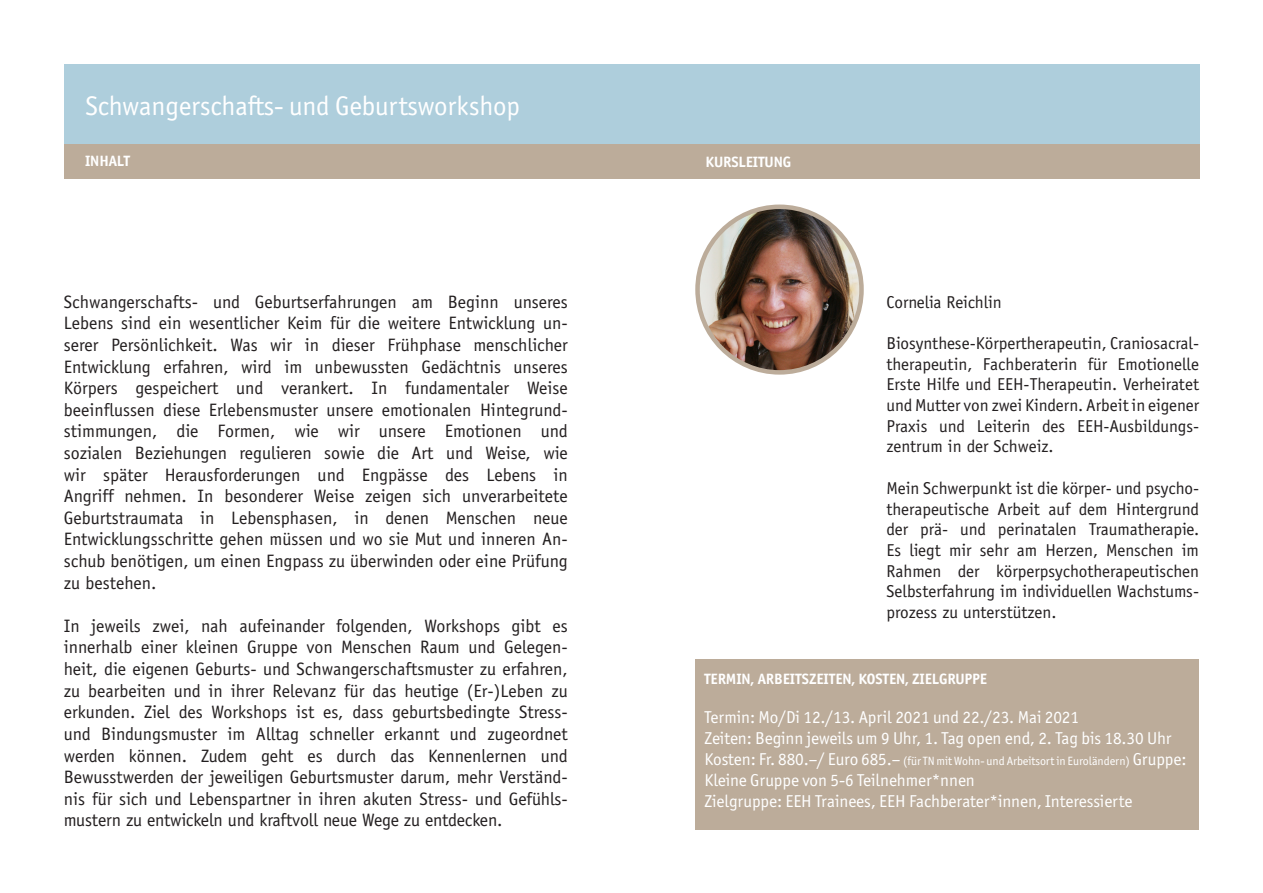
<style>
.page{position:relative;width:1263px;height:893px;background:#fff}
.page>*{position:absolute;margin:0;border:0;box-sizing:border-box;transform-origin:0 0}
.t1{font:27px "Officina Sans ITC Pro";letter-spacing:-.005em;color:#fff}
.t2{font:18px/21.6px "Officina Sans";letter-spacing:-.01em;color:#231f20;text-align:justify}
.t3{font:17.25px/20.7px "Officina Sans";color:#231f20;text-align:justify}
.t4{font:17.25px "Officina Sans ITC Pro";letter-spacing:-.005em;color:#fff}
.t5{font:700 15px "Officina Sans ITC Pro";letter-spacing:-.005em;color:#fff}
.t6{font:12px "Officina Sans ITC Pro";letter-spacing:-.005em;color:#fff}
.s1{font-size:17.25px}
</style>
<div class="page">
<div style="left:64px;top:65px;width:1135px;height:80px;background:#aecedc"></div>
<div style="left:64px;top:145px;width:1135px;height:34px;background:#bcac9a"></div>
<div style="left:695px;top:659px;width:504px;height:170px;background:#bcac9a"></div>
<img style="left:697px;top:207px;width:164px;height:163px">
<div style="left:695px;top:205px;width:169px;height:170px;border:4px solid #bcac9a;border-radius:50%"></div>
<p class="t1" style="left:85px;top:90px;width:437px">Schwangerschafts- und Geburtsworkshop</p>
<p class="t5" style="left:85px;top:152px;width:46px">INHALT</p>
<p class="t2" style="left:64px;top:291px;width:505px">Schwangerschafts- und Geburtserfahrungen am Beginn unseres Lebens sind ein wesentlicher Keim für die weitere Entwicklung un&shy;serer Persönlichkeit. Was wir in dieser Frühphase menschlicher Entwicklung erfahren, wird im unbewussten Gedächtnis unseres Körpers gespeichert und verankert. In fundamentaler Weise beeinflussen diese Erlebensmuster unsere emotionalen Hintegrund&shy;stimmungen, die Formen, wie wir unsere Emotionen und sozialen Beziehungen regulieren sowie die Art und Weise, wie wir später Herausforderungen und Engpässe des Lebens in Angriff nehmen. In besonderer Weise zeigen sich unverarbeitete Geburtstraumata in Lebensphasen, in denen Menschen neue Entwicklungsschritte gehen müssen und wo sie Mut und inneren An&shy;schub benötigen, um einen Engpass zu überwinden oder eine Prüfung zu bestehen.</p>
<p class="t2" style="left:64px;top:615px;width:505px">In jeweils zwei, nah aufeinander folgenden, Workshops gibt es innerhalb einer kleinen Gruppe von Menschen Raum und Gelegen&shy;heit, die eigenen Geburts- und Schwangerschaftsmuster zu erfahren, zu bearbeiten und in ihrer Relevanz für das heutige (Er-)Leben zu erkunden. Ziel des Workshops ist es, dass geburtsbedingte Stress&shy;und Bindungsmuster im Alltag schneller erkannt und zugeordnet werden können. Zudem geht es durch das Kennenlernen und Bewusstwerden der jeweiligen Geburtsmuster darum, mehr Verständ&shy;nis für sich und Lebenspartner in ihren akuten Stress- und Gefühls&shy;mustern zu entwickeln und kraftvoll neue Wege zu entdecken.</p>
<p class="t5" style="left:705px;top:153px;width:87px">KURSLEITUNG</p>
<p class="t3" style="left:886px;top:292px;width:117px">Cornelia Reichlin</p>
<p class="t3" style="left:886px;top:333px;width:314px">Biosynthese-Körpertherapeutin, Craniosacral&shy;therapeutin, Fachberaterin für Emotionelle Erste Hilfe und EEH-Therapeutin. Verheiratet und Mutter von zwei Kindern. Arbeit in eigener Praxis und Leiterin des EEH-Ausbildungs&shy;zentrum in der Schweiz.</p>
<p class="t3" style="left:886px;top:478px;width:314px">Mein Schwerpunkt ist die körper- und psycho&shy;therapeutische Arbeit auf dem Hintergrund der prä- und perinatalen Traumatherapie.<br>Es liegt mir sehr am Herzen, Menschen im Rahmen der körperpsychotherapeutischen Selbsterfahrung im individuellen Wachstums&shy;prozess zu unterstützen.</p>
<p class="t5" style="left:704px;top:669px;width:284px">TERMIN, ARBEITSZEITEN, KOSTEN, ZIELGRUPPE</p>
<p class="t4" style="left:704px;top:707px;width:376px">Termin: Mo/Di 12./13. April 2021 und 22./23. Mai 2021</p>
<p class="t4" style="left:704px;top:728px;width:469px">Zeiten: Beginn jeweils um 9 Uhr, 1. Tag open end, 2. Tag bis 18.30 Uhr</p>
<p class="t6" style="left:704px;top:754px;width:483px"><span class="s1">Kosten: Fr. 880.–/ Euro 685.–</span> (für TN mit Wohn- und Arbeitsort in Euroländern) <span class="s1">Gruppe:</span></p>
<p class="t4" style="left:704px;top:770px;width:272px">Kleine Gruppe von 5-6 Teilnehmer*nnen</p>
<p class="t4" style="left:704px;top:791px;width:429px">Zielgruppe: EEH Trainees, EEH Fachberater*innen, Interessierte</p>
</div>
